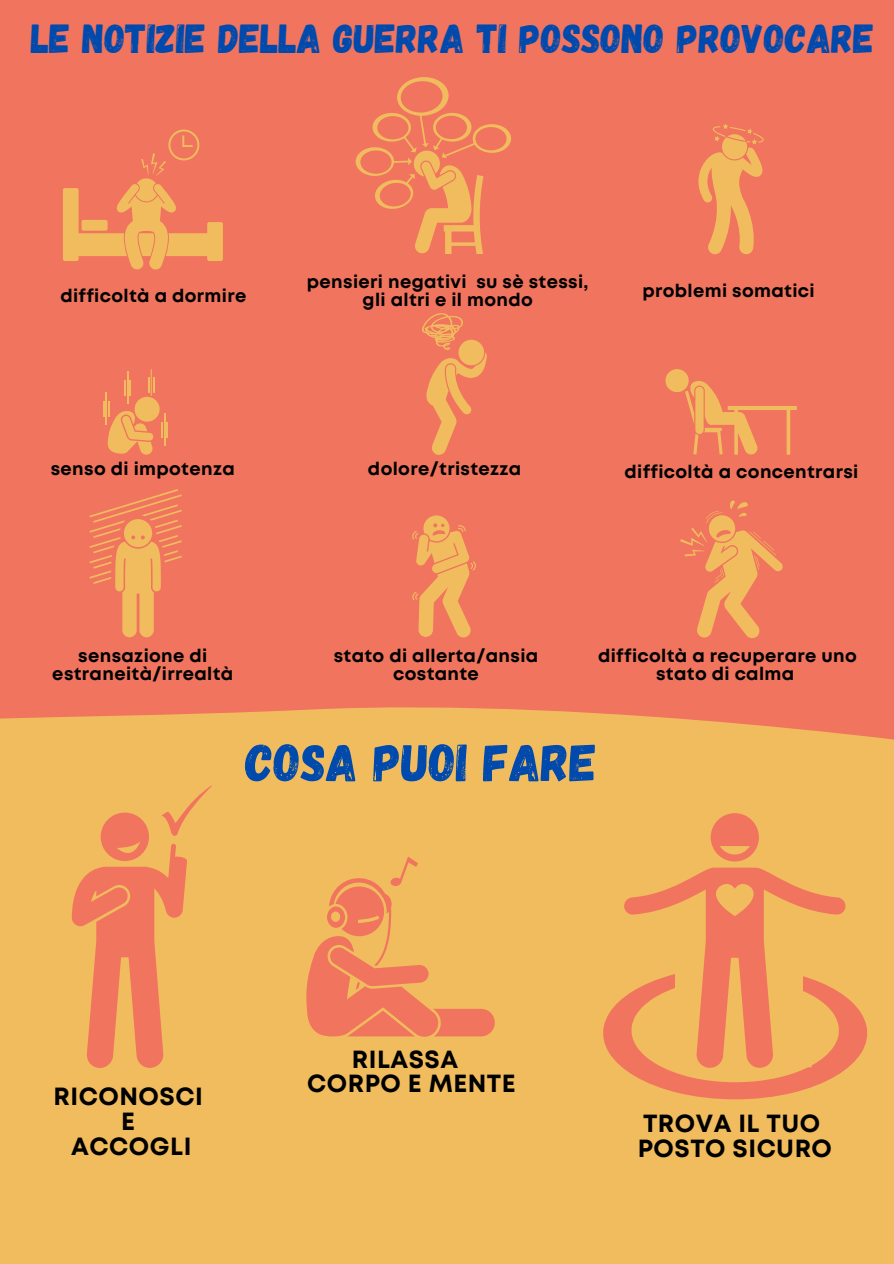
<style>
.page{position:relative;width:894px;height:1264px;background:#fff}
.page>*{position:absolute;margin:0;border:0;box-sizing:border-box;transform-origin:0 0}
.t1{font:52.5px "Gagalin";color:#004aad}
.t2{font:40.5px "Gagalin";color:#004aad}
.t3{font:700 24.9px "Mont";letter-spacing:.02em;color:#000}
.t4{font:700 24.75px "Mont";letter-spacing:.02em;color:#000}
.t5{font:700 18px/18px "Mont";letter-spacing:.02em;color:#000;text-align:center}
</style>
<div class="page">
<div style="left:0;top:0;width:893px;height:1263px;background:#f0745e"></div>
<div style="left:0;top:707px;width:893px;height:556px;background:#f0bc5e"></div>
<svg style="left:63px;top:129px;width:160px;height:141px"></svg>
<svg style="left:665px;top:369px;width:131px;height:85px"></svg>
<svg style="left:680px;top:500px;width:103px;height:137px"></svg>
<svg style="left:355px;top:77px;width:156px;height:177px"></svg>
<svg style="left:422px;top:313px;width:65px;height:142px"></svg>
<svg style="left:412px;top:515px;width:64px;height:122px"></svg>
<svg style="left:698px;top:124px;width:65px;height:130px"></svg>
<svg style="left:72px;top:784px;width:142px;height:284px"></svg>
<svg style="left:103px;top:369px;width:64px;height:85px"></svg>
<hr style="left:164px;top:414px;width:1px;height:32px;background:#f0bc5e">
<svg style="left:89px;top:489px;width:93px;height:148px"></svg>
<svg style="left:305px;top:856px;width:189px;height:180px"></svg>
<div style="left:718px;top:850px;width:85px;height:212px;background:#f0bc5e"></div>
<div style="left:675px;top:840px;width:84px;height:212px;background:#f0bc5e"></div>
<svg style="left:601px;top:867px;width:267px;height:232px"></svg>
<svg style="left:710px;top:813px;width:48px;height:48px"></svg>
<p class="t2" style="left:31px;top:13px;width:844px">LE NOTIZIE DELLA GUERRA TI POSSONO PROVOCARE</p>
<p class="t5" style="left:60px;top:288px;width:187px">difficoltà a dormire</p>
<p class="t5" style="left:51px;top:461px;width:185px">senso di impotenza</p>
<p class="t5" style="left:307px;top:274px;width:283px">pensieri negativi su sè stessi,</p>
<p class="t5" style="left:362px;top:292px;width:172px">gli altri e il mondo</p>
<p class="t5" style="left:642px;top:283px;width:174px">problemi somatici</p>
<p class="t5" style="left:368px;top:461px;width:155px">dolore/tristezza</p>
<p class="t5" style="left:624px;top:464px;width:235px">difficoltà a concentrarsi</p>
<p class="t5" style="left:52px;top:648px;width:182px">sensazione di estraneità/irrealtà</p>
<p class="t5" style="left:334px;top:648px;width:206px">stato di allerta/ansia costante</p>
<p class="t5" style="left:598px;top:648px;width:260px">difficoltà a recuperare uno stato di calma</p>
<p class="t1" style="left:245px;top:728px;width:353px">COSA PUOI FARE</p>
<p class="t3" style="left:54px;top:1087px;width:151px">RICONOSCI</p>
<p class="t3" style="left:121px;top:1111px;width:15px">E</p>
<p class="t3" style="left:71px;top:1136px;width:122px">ACCOGLI</p>
<p class="t4" style="left:352px;top:1049px;width:108px">RILASSA</p>
<p class="t4" style="left:307px;top:1074px;width:210px">CORPO E MENTE</p>
<p class="t4" style="left:642px;top:1114px;width:179px">TROVA IL TUO</p>
<p class="t4" style="left:637px;top:1138px;width:196px">POSTO SICURO</p>
</div>
